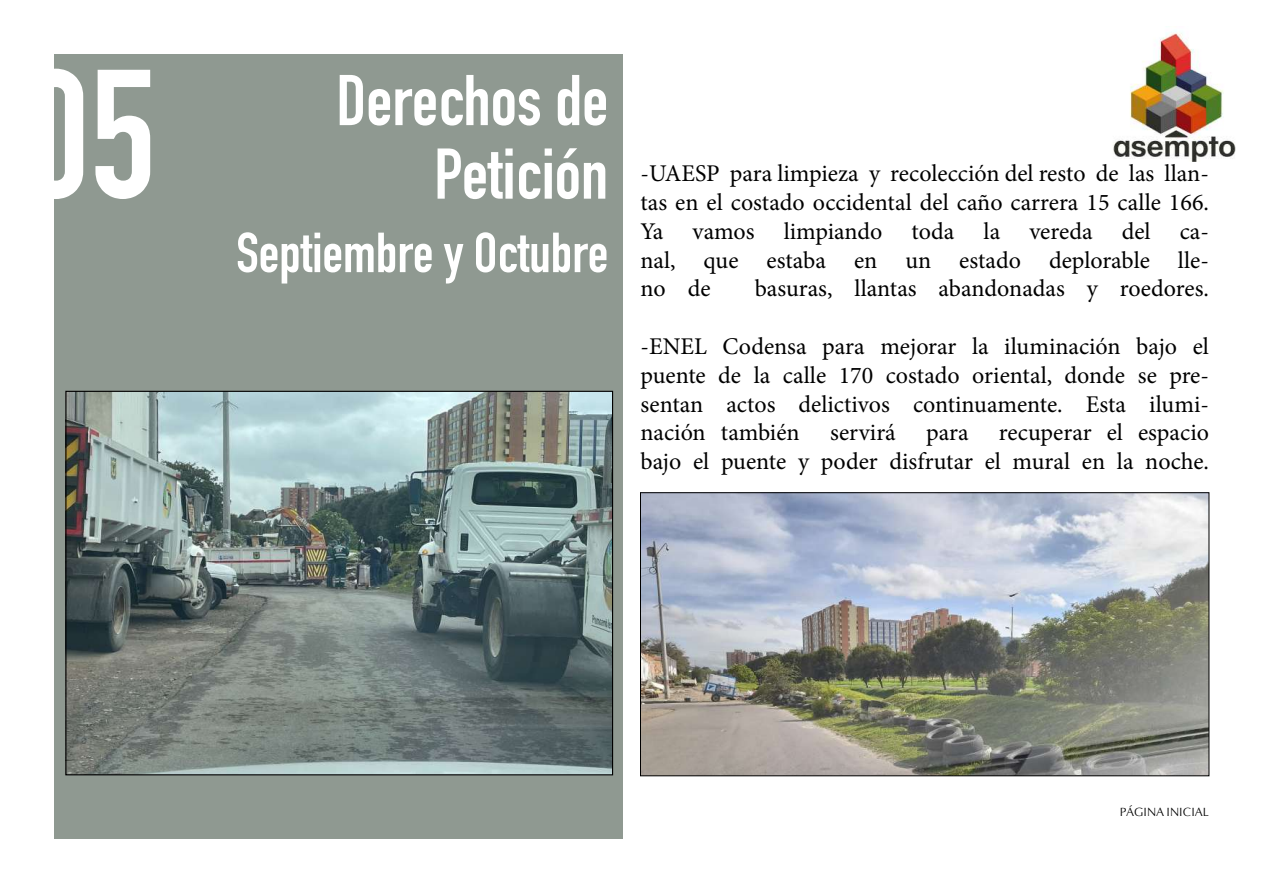
<style>
.page{position:relative;width:1263px;height:893px;background:#fff}
.page>*{position:absolute;margin:0;border:0;box-sizing:border-box;transform-origin:0 0}
.t1{font:700 180px "DIN Condensed";color:#fff}
.t2{font:700 70.5px/73.5px "DIN Condensed";color:#fff;text-align:right}
.t3{font:700 55.5px "DIN Condensed";color:#fff}
.t4{font:24px/28.8px "Minion Pro";color:#000;text-align:justify}
.t5{font:12px "Optima EL";color:#000}
</style>
<div class="page">
<img style="left:1113px;top:31px;width:123px;height:131px">
<div style="left:54px;top:54px;width:568px;height:785px;background:#8f9991"></div>
<img style="left:67px;top:393px;width:544px;height:380px">
<img style="left:642px;top:494px;width:565px;height:280px">
<div style="left:640px;top:492px;width:569px;height:284px;border:1px solid #000"></div>
<h1 class="t1" style="left:22px;top:14px;width:135px">05</h1>
<h2 class="t2" style="left:336px;top:63px;width:273px">Derechos de<br>Petición</h2>
<h3 class="t3" style="left:236px;top:215px;width:374px">Septiembre y Octubre</h3>
<p class="t4" style="left:640px;top:159px;width:570px">-UAESP para limpieza y recolección del resto de las llan&shy;tas en el costado occidental del caño carrera 15 calle 166.<br>Ya vamos limpiando toda la vereda del ca&shy;nal, que estaba en un estado deplorable lle&shy;no de</p>
<p class="t4" style="left:755px;top:274px;width:456px">basuras, llantas abandonadas y roedores.</p>
<p class="t4" style="left:640px;top:332px;width:570px">-ENEL Codensa para mejorar la iluminación bajo el puente de la calle 170 costado oriental, donde se pre&shy;sentan actos delictivos continuamente. Esta ilumi&shy;nación también</p>
<p class="t4" style="left:640px;top:418px;width:570px;text-align:right">recuperar el espacio<br>bajo el puente y poder disfrutar el mural en la noche.</p>
<p class="t4" style="left:830px;top:418px;width:67px">servirá</p>
<p class="t4" style="left:926px;top:418px;width:44px">para</p>
<p class="t5" style="left:1120px;top:804px;width:91px">PÁGINA INICIAL</p>
</div>
